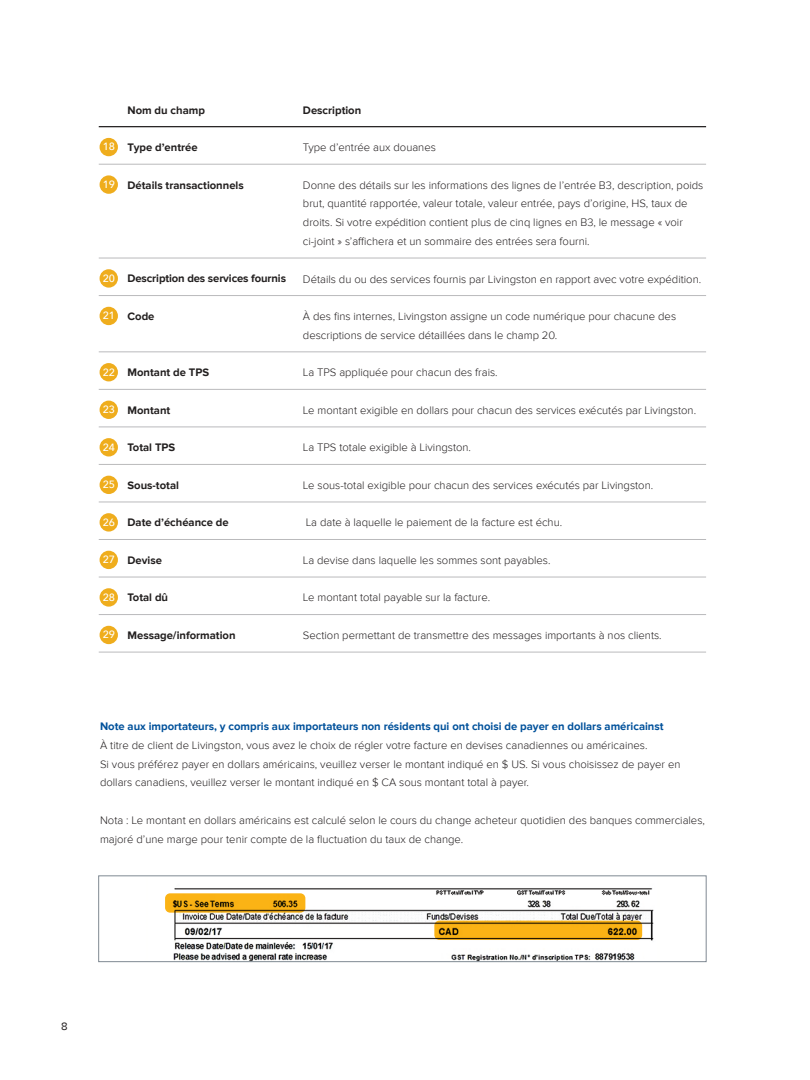
<style>
.page{position:relative;width:810px;height:1080px;background:#fff}
.page>*{position:absolute;margin:0;border:0;box-sizing:border-box;transform-origin:0 0}
.t1{font:300 11.25px/18.8px "Proxima Nova";color:#231f20}
.t2{font:700 11.25px "Proxima Nova";color:#221f1f}
.t3{font:700 11.25px "Proxima Nova";color:#00519b}
.t4{font:11.25px "Proxima Nova";color:#231f20}
.t5{font:500 10.5px "Avenir Next";letter-spacing:-.03em;color:#fff}
</style>
<div class="page">
<hr style="left:99px;top:126px;width:607px;height:1px;background:#221f1f">
<hr style="left:99px;top:164px;width:607px;height:1px;background:#bababc">
<hr style="left:99px;top:258px;width:607px;height:1px;background:#bababc">
<hr style="left:99px;top:295px;width:607px;height:1px;background:#bababc">
<hr style="left:99px;top:352px;width:607px;height:1px;background:#bababc">
<hr style="left:99px;top:389px;width:607px;height:1px;background:#bababc">
<hr style="left:99px;top:427px;width:607px;height:1px;background:#bababc">
<hr style="left:99px;top:464px;width:607px;height:1px;background:#bababc">
<hr style="left:99px;top:502px;width:607px;height:1px;background:#bababc">
<hr style="left:99px;top:539px;width:607px;height:1px;background:#bababc">
<hr style="left:99px;top:577px;width:607px;height:1px;background:#bababc">
<hr style="left:99px;top:614px;width:607px;height:1px;background:#bababc">
<hr style="left:99px;top:652px;width:607px;height:1px;background:#bababc">
<div style="left:100px;top:138px;width:18px;height:18px;background:#efad1d;border-radius:50%"></div>
<div style="left:100px;top:175px;width:18px;height:19px;background:#efad1d;border-radius:50%"></div>
<div style="left:100px;top:269px;width:18px;height:19px;background:#efad1d;border-radius:50%"></div>
<div style="left:100px;top:307px;width:18px;height:18px;background:#efad1d;border-radius:50%"></div>
<div style="left:100px;top:363px;width:18px;height:18px;background:#efad1d;border-radius:50%"></div>
<div style="left:100px;top:401px;width:18px;height:18px;background:#efad1d;border-radius:50%"></div>
<div style="left:100px;top:438px;width:18px;height:19px;background:#efad1d;border-radius:50%"></div>
<div style="left:100px;top:476px;width:18px;height:18px;background:#efad1d;border-radius:50%"></div>
<div style="left:100px;top:513px;width:18px;height:19px;background:#efad1d;border-radius:50%"></div>
<div style="left:100px;top:551px;width:18px;height:18px;background:#efad1d;border-radius:50%"></div>
<div style="left:100px;top:588px;width:18px;height:19px;background:#efad1d;border-radius:50%"></div>
<div style="left:100px;top:626px;width:18px;height:18px;background:#efad1d;border-radius:50%"></div>
<img style="left:165px;top:888px;width:489px;height:72px">
<div style="left:99px;top:876px;width:607px;height:86px;border:1px solid #7f8992"></div>
<svg style="left:165px;top:893px;width:140px;height:20px;fill:#fab314"></svg>
<svg style="left:434px;top:921px;width:208px;height:19px;fill:#fab214"></svg>
<p class="t5" style="left:103px;top:138px;width:14px">18</p>
<p class="t5" style="left:103px;top:175px;width:14px">19</p>
<p class="t2" style="left:128px;top:103px;width:79px">Nom du champ</p>
<p class="t2" style="left:128px;top:141px;width:72px">Type d’entrée</p>
<p class="t2" style="left:128px;top:178px;width:118px">Détails transactionnels</p>
<p class="t5" style="left:103px;top:269px;width:14px">20</p>
<p class="t5" style="left:103px;top:307px;width:14px">21</p>
<p class="t2" style="left:128px;top:272px;width:160px">Description des services fournis</p>
<p class="t2" style="left:128px;top:310px;width:28px">Code</p>
<p class="t5" style="left:103px;top:363px;width:14px">22</p>
<p class="t5" style="left:103px;top:400px;width:14px">23</p>
<p class="t5" style="left:103px;top:438px;width:14px">24</p>
<p class="t5" style="left:103px;top:476px;width:14px">25</p>
<p class="t5" style="left:103px;top:513px;width:14px">26</p>
<p class="t5" style="left:103px;top:551px;width:14px">27</p>
<p class="t5" style="left:103px;top:588px;width:14px">28</p>
<p class="t5" style="left:103px;top:626px;width:14px">29</p>
<p class="t2" style="left:128px;top:366px;width:83px">Montant de TPS</p>
<p class="t2" style="left:128px;top:403px;width:44px">Montant</p>
<p class="t2" style="left:128px;top:441px;width:49px">Total TPS</p>
<p class="t2" style="left:128px;top:478px;width:53px">Sous-total</p>
<p class="t2" style="left:128px;top:516px;width:103px">Date d’échéance de</p>
<p class="t2" style="left:128px;top:553px;width:36px">Devise</p>
<p class="t2" style="left:128px;top:591px;width:42px">Total dû</p>
<p class="t2" style="left:128px;top:628px;width:110px">Message/information</p>
<p class="t2" style="left:303px;top:104px;width:60px">Description</p>
<p class="t1" style="left:303px;top:138px;width:134px">Type d’entrée aux douanes</p>
<p class="t1" style="left:303px;top:176px;width:402px">Donne des détails sur les informations des lignes de l’entrée B3, description, poids brut, quantité rapportée, valeur totale, valeur entrée, pays d’origine, HS, taux de droits. Si votre expédition contient plus de cinq lignes en B3, le message « voir ci-joint » s’affichera et un sommaire des entrées sera fourni.</p>
<p class="t1" style="left:303px;top:270px;width:400px">Détails du ou des services fournis par Livingston en rapport avec votre expédition.</p>
<p class="t1" style="left:303px;top:307px;width:375px">À des fins internes, Livingston assigne un code numérique pour chacune des descriptions de service détaillées dans le champ 20.</p>
<p class="t1" style="left:303px;top:363px;width:196px">La TPS appliquée pour chacun des frais.</p>
<p class="t1" style="left:303px;top:401px;width:395px">Le montant exigible en dollars pour chacun des services exécutés par Livingston.</p>
<p class="t1" style="left:303px;top:438px;width:170px">La TPS totale exigible à Livingston.</p>
<p class="t1" style="left:303px;top:476px;width:352px">Le sous-total exigible pour chacun des services exécutés par Livingston.</p>
<p class="t1" style="left:306px;top:513px;width:258px">La date à laquelle le paiement de la facture est échu.</p>
<p class="t1" style="left:303px;top:551px;width:249px">La devise dans laquelle les sommes sont payables.</p>
<p class="t1" style="left:303px;top:588px;width:189px">Le montant total payable sur la facture.</p>
<p class="t1" style="left:303px;top:626px;width:360px">Section permettant de transmettre des messages importants à nos clients.</p>
<p class="t3" style="left:100px;top:720px;width:565px">Note aux importateurs, y compris aux importateurs non résidents qui ont choisi de payer en dollars américainst</p>
<p class="t1" style="left:100px;top:736px;width:582px">À titre de client de Livingston, vous avez le choix de régler votre facture en devises canadiennes ou américaines.<br>Si vous préférez payer en dollars américains, veuillez verser le montant indiqué en $ US. Si vous choisissez de payer en dollars canadiens, veuillez verser le montant indiqué en $ CA sous montant total à payer.</p>
<p class="t1" style="left:100px;top:811px;width:606px">Nota : Le montant en dollars américains est calculé selon le cours du change acheteur quotidien des banques commerciales, majoré d’une marge pour tenir compte de la fluctuation du taux de change.</p>
<p class="t4" style="left:61px;top:1020px;width:8px">8</p>
</div>
